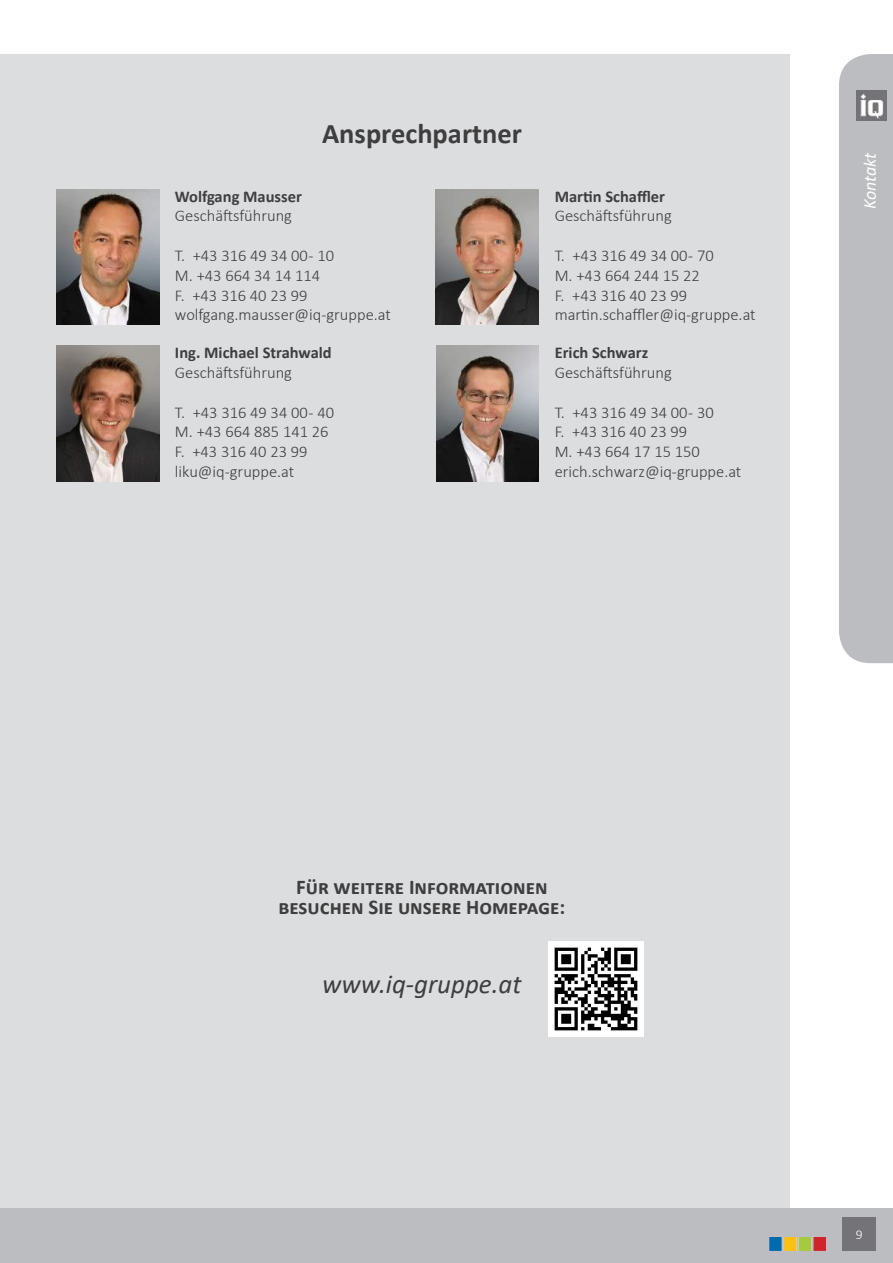
<style>
.page{position:relative;width:893px;height:1263px;background:#fff}
.page>*{position:absolute;margin:0;border:0;box-sizing:border-box;transform-origin:0 0}
.t1{font:700 28.5px "Calibri";color:#3e3e3f}
.t2{font:italic 27px "Calibri";color:#3e3e3f}
.t3{font:700 21px/19.8px "Calibri";color:#3e3e3f;text-align:center}
.t4{font:italic 18px "Calibri";letter-spacing:-.01em;color:#fff}
.t5{font:300 16.5px/19.8px "Calibri";color:#3e3e3f}
.t6{font:700 16.5px "Calibri";color:#3e3e3f}
.t7{font:300 13.5px "Calibri";color:#fff}
</style>
<div class="page">
<div style="left:0;top:54px;width:790px;height:1155px;background:#dcdddf"></div>
<div style="left:0;top:1209px;width:893px;height:54px;background:#bcbdc0"></div>
<div style="left:839px;top:54px;width:54px;height:609px;background:#bcbdc0"></div>
<img style="left:770px;top:1238px;width:55px;height:12px">
<div style="left:843px;top:1217px;width:33px;height:33px;background:#747378"></div>
<img style="left:856px;top:90px;width:31px;height:30px">
<img style="left:56px;top:189px;width:103px;height:136px">
<img style="left:548px;top:942px;width:95px;height:95px">
<img style="left:435px;top:189px;width:104px;height:135px">
<img style="left:56px;top:346px;width:103px;height:135px">
<img style="left:437px;top:346px;width:102px;height:135px">
<h1 class="t1" style="left:322px;top:113px;width:201px">Ansprechpartner</h1>
<p class="t6" style="left:175px;top:184px;width:128px">Wolfgang Mausser</p>
<p class="t5" style="left:175px;top:206px;width:119px">Geschäftsführung</p>
<p class="t5" style="left:175px;top:245px;width:217px">T. +43 316 49 34 00 - 10<br>M. +43 664 34 14 114<br>F. +43 316 40 23 99 wolfgang.mausser@iq-gruppe.at</p>
<p class="t6" style="left:175px;top:341px;width:158px">Ing. Michael Strahwald</p>
<p class="t5" style="left:175px;top:362px;width:119px">Geschäftsführung</p>
<p class="t5" style="left:175px;top:402px;width:161px">T. +43 316 49 34 00 - 40<br>M. +43 664 885 141 26<br>F. +43 316 40 23 99 liku@iq-gruppe.at</p>
<p class="t6" style="left:555px;top:184px;width:112px">Martin Schaffler</p>
<p class="t5" style="left:555px;top:206px;width:119px">Geschäftsführung</p>
<p class="t5" style="left:555px;top:245px;width:202px">T. +43 316 49 34 00 - 70<br>M. +43 664 244 15 22<br>F. +43 316 40 23 99 martin.schaffler@iq-gruppe.at</p>
<p class="t6" style="left:555px;top:341px;width:95px">Erich Schwarz</p>
<p class="t5" style="left:555px;top:362px;width:119px">Geschäftsführung</p>
<p class="t5" style="left:555px;top:402px;width:188px">T. +43 316 49 34 00 - 30<br>F. +43 316 40 23 99<br>M. +43 664 17 15 150 erich.schwarz@iq-gruppe.at</p>
<p class="t4" style="left:857px;top:209px;width:58px;rotate:-90deg">Kontakt</p>
<p class="t3" style="left:278px;top:877px;width:288px">Für weitere Informationen besuchen Sie unsere Homepage:</p>
<h2 class="t2" style="left:322px;top:965px;width:201px">www.iq-gruppe.at</h2>
<p class="t7" style="left:856px;top:1226px;width:8px">9</p>
</div>
